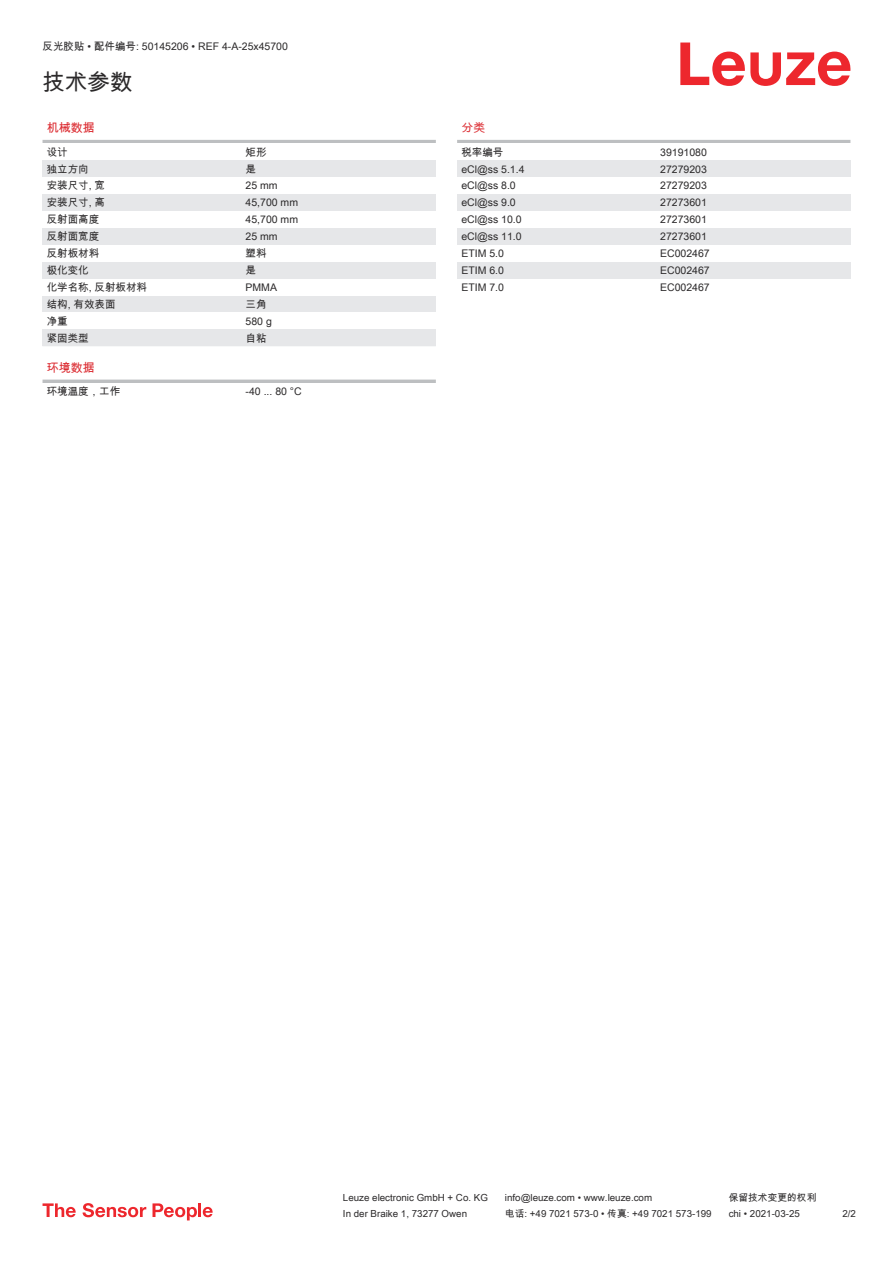
<style>
.page{position:relative;width:893px;height:1263px;background:#fff}
.page>*{position:absolute;margin:0;border:0;box-sizing:border-box;transform-origin:0 0}
.t1{font:22.5px "Arial Unicode MS";color:#2b292a}
.t2{font:12px "Arial Unicode MS";color:#db2a30}
.t3{font:10.5px "Arial Unicode MS";color:#2b292a}
.t4{font:9.75px "Arial Unicode MS";color:#2b292a}
</style>
<div class="page">
<svg style="left:680px;top:43px;width:170px;height:43px"></svg>
<hr style="left:43px;top:140px;width:393px;height:3px;background:#bdbfc1">
<div style="left:43px;top:160px;width:199px;height:17px;background:#e6e7e9"></div>
<div style="left:242px;top:160px;width:194px;height:17px;background:#e6e7e9"></div>
<div style="left:43px;top:194px;width:199px;height:17px;background:#e6e7e9"></div>
<div style="left:242px;top:194px;width:194px;height:17px;background:#e6e7e9"></div>
<div style="left:43px;top:228px;width:199px;height:17px;background:#e6e7e9"></div>
<div style="left:242px;top:228px;width:194px;height:17px;background:#e6e7e9"></div>
<div style="left:43px;top:262px;width:199px;height:17px;background:#e6e7e9"></div>
<div style="left:242px;top:262px;width:194px;height:17px;background:#e6e7e9"></div>
<div style="left:43px;top:296px;width:199px;height:16px;background:#e6e7e9"></div>
<div style="left:242px;top:296px;width:194px;height:16px;background:#e6e7e9"></div>
<div style="left:43px;top:329px;width:199px;height:17px;background:#e6e7e9"></div>
<div style="left:242px;top:329px;width:194px;height:17px;background:#e6e7e9"></div>
<hr style="left:43px;top:380px;width:393px;height:3px;background:#bdbfc1">
<hr style="left:457px;top:140px;width:393px;height:3px;background:#bdbfc1">
<div style="left:457px;top:160px;width:200px;height:17px;background:#e6e7e9"></div>
<div style="left:657px;top:160px;width:193px;height:17px;background:#e6e7e9"></div>
<div style="left:457px;top:194px;width:200px;height:17px;background:#e6e7e9"></div>
<div style="left:657px;top:194px;width:193px;height:17px;background:#e6e7e9"></div>
<div style="left:457px;top:228px;width:200px;height:17px;background:#e6e7e9"></div>
<div style="left:657px;top:228px;width:193px;height:17px;background:#e6e7e9"></div>
<div style="left:457px;top:262px;width:200px;height:17px;background:#e6e7e9"></div>
<div style="left:657px;top:262px;width:193px;height:17px;background:#e6e7e9"></div>
<svg style="left:43px;top:1203px;width:33px;height:14px"></svg>
<svg style="left:83px;top:1203px;width:63px;height:14px"></svg>
<svg style="left:153px;top:1203px;width:44px;height:17px"></svg>
<hr style="left:198px;top:1203px;width:3px;height:14px;background:#ed272d">
<svg style="left:203px;top:1207px;width:10px;height:10px"></svg>
<p class="t3" style="left:43px;top:39px;width:247px">反光胶贴 • 配件编号: 50145206 • REF 4-A-25x45700</p>
<h1 class="t1" style="left:43px;top:66px;width:91px">技术参数</h1>
<p class="t2" style="left:47px;top:119px;width:49px">机械数据</p>
<p class="t3" style="left:47px;top:144px;width:22px">设计</p>
<p class="t3" style="left:246px;top:144px;width:22px">矩形</p>
<p class="t3" style="left:47px;top:161px;width:43px">独立方向</p>
<p class="t3" style="left:246px;top:161px;width:12px">是</p>
<p class="t3" style="left:47px;top:178px;width:60px">安装尺寸, 宽</p>
<p class="t3" style="left:246px;top:178px;width:34px">25 mm</p>
<p class="t3" style="left:47px;top:195px;width:60px">安装尺寸, 高</p>
<p class="t3" style="left:246px;top:195px;width:54px">45,700 mm</p>
<p class="t3" style="left:47px;top:212px;width:54px">反射面高度</p>
<p class="t3" style="left:246px;top:212px;width:54px">45,700 mm</p>
<p class="t3" style="left:47px;top:229px;width:54px">反射面宽度</p>
<p class="t3" style="left:246px;top:229px;width:34px">25 mm</p>
<p class="t3" style="left:47px;top:246px;width:54px">反射板材料</p>
<p class="t3" style="left:246px;top:246px;width:22px">塑料</p>
<p class="t3" style="left:47px;top:263px;width:43px">极化变化</p>
<p class="t3" style="left:246px;top:263px;width:12px">是</p>
<p class="t3" style="left:47px;top:280px;width:102px">化学名称, 反射板材料</p>
<p class="t3" style="left:246px;top:280px;width:33px">PMMA</p>
<p class="t3" style="left:47px;top:296px;width:70px">结构, 有效表面</p>
<p class="t3" style="left:246px;top:296px;width:22px">三角</p>
<p class="t3" style="left:47px;top:313px;width:22px">净重</p>
<p class="t3" style="left:246px;top:313px;width:28px">580 g</p>
<p class="t3" style="left:47px;top:330px;width:43px">紧固类型</p>
<p class="t3" style="left:246px;top:330px;width:22px">自粘</p>
<p class="t2" style="left:47px;top:359px;width:49px">环境数据</p>
<p class="t3" style="left:47px;top:384px;width:75px">环境温度，工作</p>
<p class="t3" style="left:246px;top:384px;width:58px">-40 ... 80 °C</p>
<p class="t2" style="left:461px;top:119px;width:25px">分类</p>
<p class="t3" style="left:461px;top:144px;width:43px">税率编号</p>
<p class="t3" style="left:660px;top:144px;width:48px">39191080</p>
<p class="t3" style="left:461px;top:161px;width:65px">eCl@ss 5.1.4</p>
<p class="t3" style="left:660px;top:161px;width:48px">27279203</p>
<p class="t3" style="left:461px;top:178px;width:56px">eCl@ss 8.0</p>
<p class="t3" style="left:660px;top:178px;width:48px">27279203</p>
<p class="t3" style="left:461px;top:195px;width:56px">eCl@ss 9.0</p>
<p class="t3" style="left:660px;top:195px;width:48px">27273601</p>
<p class="t3" style="left:461px;top:212px;width:62px">eCl@ss 10.0</p>
<p class="t3" style="left:660px;top:212px;width:48px">27273601</p>
<p class="t3" style="left:461px;top:229px;width:62px">eCl@ss 11.0</p>
<p class="t3" style="left:660px;top:229px;width:48px">27273601</p>
<p class="t3" style="left:461px;top:246px;width:44px">ETIM 5.0</p>
<p class="t3" style="left:660px;top:246px;width:51px">EC002467</p>
<p class="t3" style="left:461px;top:263px;width:44px">ETIM 6.0</p>
<p class="t3" style="left:660px;top:263px;width:51px">EC002467</p>
<p class="t3" style="left:461px;top:280px;width:44px">ETIM 7.0</p>
<p class="t3" style="left:660px;top:280px;width:51px">EC002467</p>
<p class="t4" style="left:343px;top:1191px;width:146px">Leuze electronic GmbH + Co. KG</p>
<p class="t4" style="left:505px;top:1191px;width:149px">info@leuze.com • www.leuze.com</p>
<p class="t4" style="left:729px;top:1191px;width:89px">保留技术变更的权利</p>
<p class="t4" style="left:343px;top:1206px;width:126px">In der Braike 1, 73277 Owen</p>
<p class="t4" style="left:505px;top:1206px;width:208px">电话: +49 7021 573-0 • 传真: +49 7021 573-199</p>
<p class="t4" style="left:729px;top:1206px;width:73px">chi • 2021-03-25</p>
<p class="t4" style="left:842px;top:1206px;width:15px">2 /2</p>
</div>
